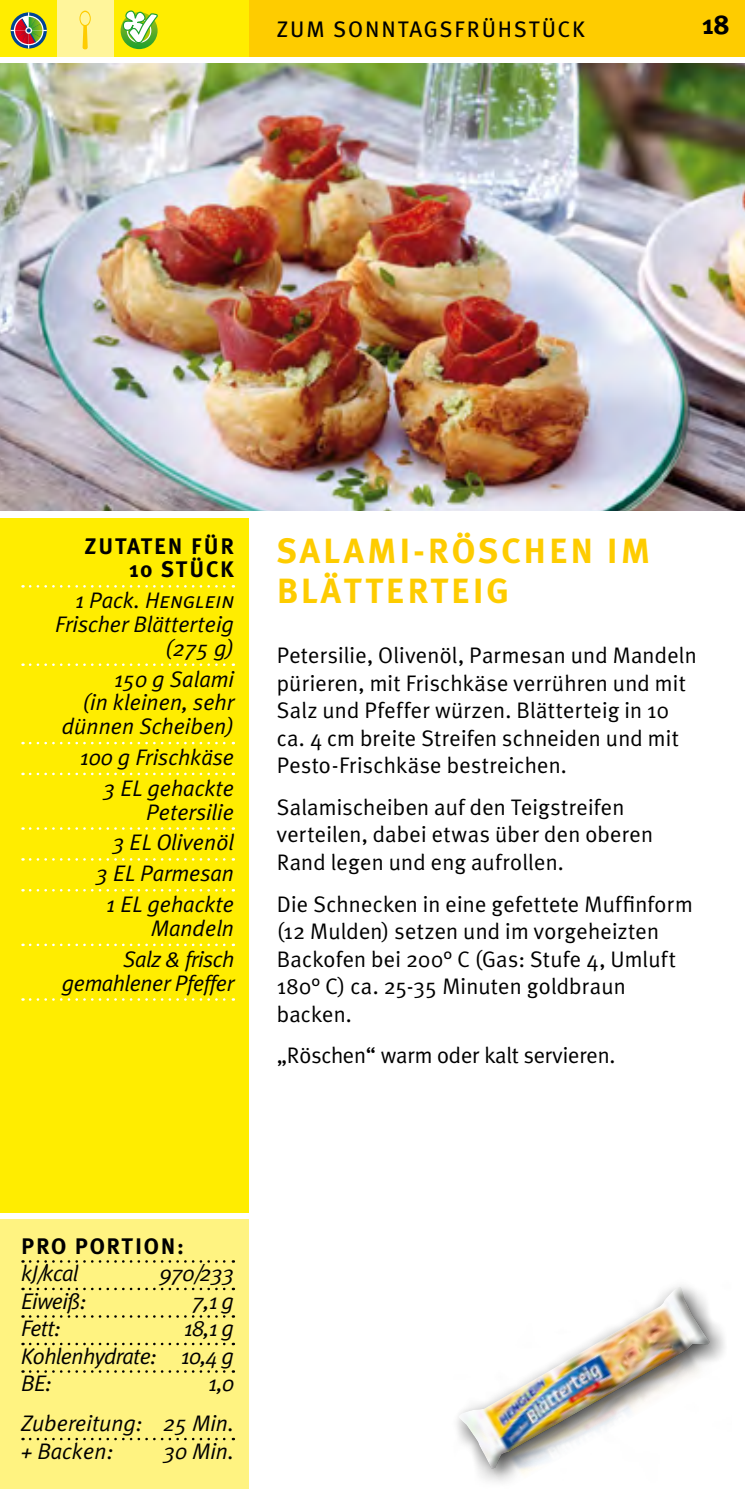
<style>
.page{position:relative;width:745px;height:1489px;background:#fff}
.page>*{position:absolute;margin:0;border:0;box-sizing:border-box;transform-origin:0 0}
.t1{font:700 35px/40px "Meta Plus";letter-spacing:.08em;color:#fecc00}
.t2{font:700 27.5px "Meta Plus";color:#000}
.t3{font:22.5px/27.5px "Meta Plus Normal";letter-spacing:.005em;color:#000}
.t4{font:italic 22.5px/30.8px "Meta Plus Normal";color:#000;text-align:right}
.t5{font:italic 22.5px/30.8px "Meta Plus Normal";letter-spacing:-.02em;color:#000;text-align:right}
.t6{font:700 22.5px/23.8px "Meta Plus";letter-spacing:.08em;color:#000;text-align:right}
.t7{font:22.5px "Meta Plus";letter-spacing:.08em;color:#000}
.t8{font:italic 22.5px "Meta Plus Normal Caps";color:#000}
.s1{font-family:"Meta Plus Normal"}
</style>
<div class="page">
<div style="left:0;top:0;width:744px;height:57px;background:#fecc00"></div>
<div style="left:0;top:517px;width:248px;height:695px;background:#ffed00"></div>
<svg style="left:30px;top:585px;width:204px;height:2px"></svg>
<svg style="left:30px;top:663px;width:204px;height:3px"></svg>
<svg style="left:30px;top:741px;width:204px;height:3px"></svg>
<svg style="left:30px;top:772px;width:204px;height:3px"></svg>
<svg style="left:30px;top:827px;width:204px;height:2px"></svg>
<svg style="left:30px;top:858px;width:204px;height:2px"></svg>
<svg style="left:30px;top:889px;width:204px;height:2px"></svg>
<svg style="left:30px;top:943px;width:204px;height:3px"></svg>
<svg style="left:30px;top:998px;width:204px;height:2px"></svg>
<div style="left:0;top:1219px;width:248px;height:269px;background:#fff381"></div>
<svg style="left:30px;top:1260px;width:204px;height:2px"></svg>
<svg style="left:30px;top:1287px;width:204px;height:3px"></svg>
<svg style="left:30px;top:1315px;width:204px;height:2px"></svg>
<svg style="left:30px;top:1342px;width:204px;height:3px"></svg>
<svg style="left:30px;top:1370px;width:204px;height:2px"></svg>
<svg style="left:30px;top:1437px;width:204px;height:3px"></svg>
<div style="left:0;top:0;width:248px;height:57px;background:#ffed00"></div>
<div style="left:57px;top:0;width:56px;height:57px;background:#fff59b"></div>
<svg style="left:79px;top:11px;width:12px;height:38px"></svg>
<img style="left:0;top:64px;width:744px;height:446px">
<svg style="left:120px;top:12px;width:37px;height:37px"></svg>
<svg style="left:121px;top:10px;width:37px;height:35px"></svg>
<svg style="left:11px;top:12px;width:36px;height:37px"></svg>
<hr style="left:28px;top:12px;width:1px;height:37px;background:#fff">
<hr style="left:11px;top:30px;width:36px;height:1px;background:#fff">
<div style="left:14px;top:16px;width:30px;height:29px;border:1px solid #fff;border-radius:50%"></div>
<svg style="left:14px;top:16px;width:29px;height:29px"></svg>
<img style="left:457px;top:1285px;width:268px;height:196px">
<p class="t7" style="left:276px;top:16px;width:310px">ZUM SONNTAGSFRÜHSTÜCK</p>
<p class="t2" style="left:702px;top:8px;width:29px">18</p>
<p class="t6" style="left:84px;top:533px;width:151px">ZUTATEN FÜR<br>10 STÜCK</p>
<p class="t8" style="left:75px;top:587px;width:160px"><span class="s1">1 Pack.</span> Henglein</p>
<p class="t4" style="left:55px;top:612px;width:180px;line-height:23.8px">Frischer Blätterteig (275 g)</p>
<p class="t4" style="left:62px;top:666px;width:174px;line-height:23.8px">150 g Salami<br>(in kleinen, sehr dünnen Scheiben)</p>
<p class="t4" style="left:80px;top:741px;width:156px">100 g Frischkäse<br>3 EL gehackte</p>
<p class="t4" style="left:96px;top:796px;width:139px">Petersilie<br>3 EL Olivenöl<br>3 EL Parmesan<br>1 EL gehackte</p>
<p class="t5" style="left:123px;top:912px;width:112px">Mandeln<br>Salz &amp; frisch</p>
<p class="t5" style="left:62px;top:967px;width:174px">gemahlener Pfeffer</p>
<h1 class="t1" style="left:276px;top:531px;width:375px">SALAMI-RÖSCHEN IM<br>BLÄTTERTEIG</h1>
<p class="t3" style="left:276px;top:641px;width:421px">Petersilie, Olivenöl, Parmesan und Mandeln pürieren, mit Frischkäse verrühren und mit Salz und Pfeffer würzen. Blätterteig in 10 ca. 4 cm breite Streifen schneiden und mit Pesto-Frischkäse bestreichen.</p>
<p class="t3" style="left:276px;top:793px;width:377px">Salamischeiben auf den Teigstreifen verteilen, dabei etwas über den oberen<br>Rand legen und eng aufrollen.</p>
<p class="t3" style="left:276px;top:889px;width:417px">Die Schnecken in eine gefettete Muffinform (12 Mulden) setzen und im vorgeheizten Backofen bei 200° C (Gas: Stufe 4, Umluft 180° C) ca. 25-35 Minuten goldbraun backen.</p>
<p class="t3" style="left:276px;top:1041px;width:340px">„Röschen“ warm oder kalt servieren.</p>
<p class="t6" style="left:21px;top:1233px;width:164px">PRO PORTION:</p>
<p class="t4" style="left:21px;top:1257px;width:59px">kJ/kcal</p>
<p class="t4" style="left:160px;top:1257px;width:76px">970/233</p>
<p class="t4" style="left:21px;top:1285px;width:67px">Eiweiß:</p>
<p class="t4" style="left:192px;top:1285px;width:43px">7,1 g</p>
<p class="t4" style="left:21px;top:1312px;width:41px">Fett:</p>
<p class="t4" style="left:21px;top:1314px;width:214px;line-height:27.5px;text-align:justify;text-indent:162px">18,1 g Kohlenhydrate: 10,4 g BE:</p>
<p class="t4" style="left:21px;top:1363px;width:214px;line-height:40px">1,0<br>Zubereitung: 25 Min.</p>
<p class="t4" style="left:21px;top:1435px;width:94px">+ Backen:</p>
<p class="t4" style="left:163px;top:1435px;width:72px">30 Min.</p>
</div>
